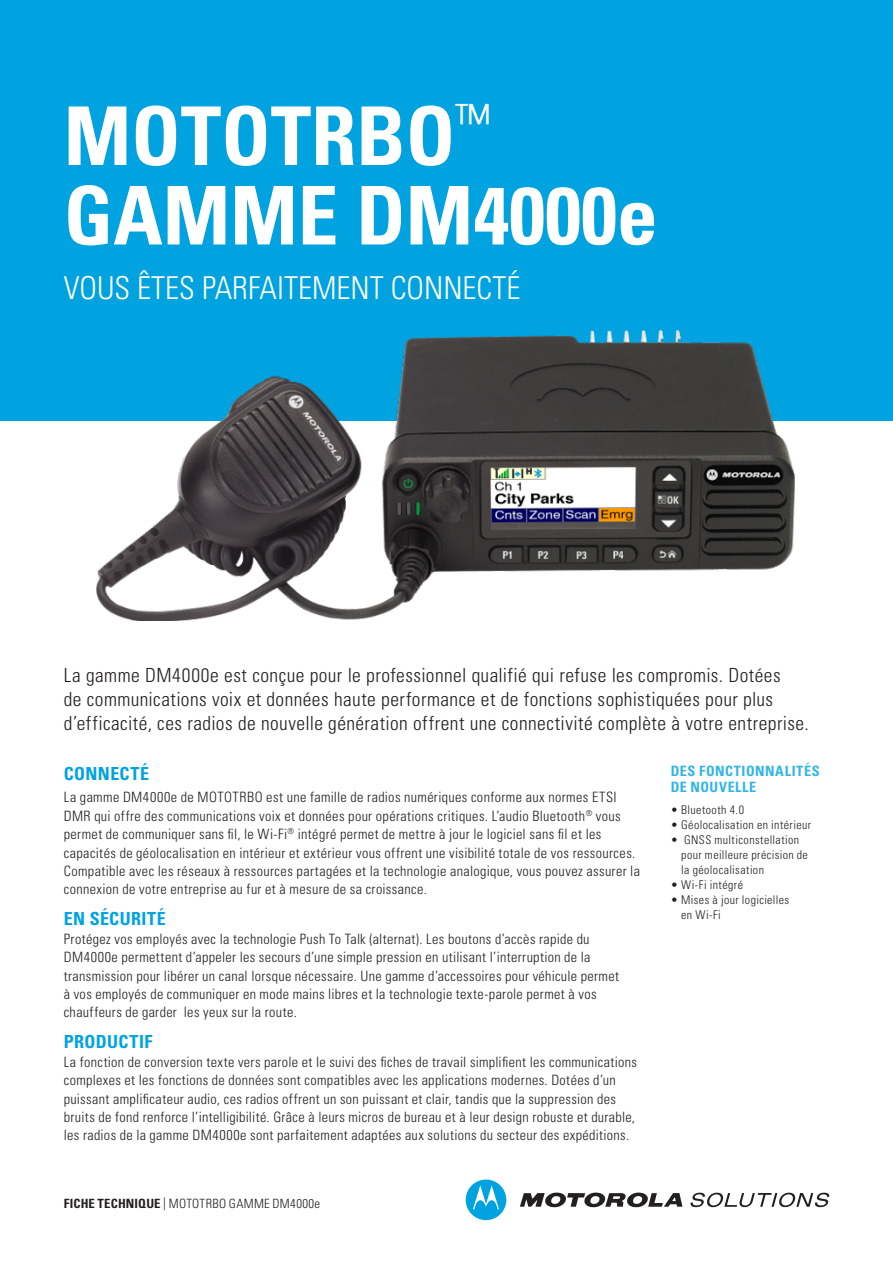
<style>
.page{position:relative;width:893px;height:1263px;background:#fff}
.page>*{position:absolute;margin:0;border:0;box-sizing:border-box;transform-origin:0 0}
.t1{font:700 condensed 81px/79.5px "Univers LT Std";color:#fff}
.t2{font:300 condensed 31.5px "Univers LT Std";color:#fff}
.t3{font:300 condensed 19.5px/24px "Univers LT Std";letter-spacing:.025em;color:#231f20}
.t4{font:700 condensed 18px "Univers LT Std";letter-spacing:.02em;color:#00a3e0}
.t5{font:300 condensed 14.25px/18.3px "Univers LT Std";letter-spacing:.025em;color:#231f20}
.t6{font:700 condensed 14.25px/16.5px "Univers LT Std";letter-spacing:.045em;color:#33b5e6}
.t7{font:300 condensed 12.75px "Univers LT Std";letter-spacing:.025em;color:#231f20}
.t8{font:300 condensed 12px/15px "Univers LT Std";letter-spacing:.035em;color:#231f20}
.s1{font-weight:700}
</style>
<div class="page">
<div style="left:0;top:0;width:893px;height:421px;background:#00a3e0"></div>
<svg style="left:520px;top:1192px;width:162px;height:16px"></svg>
<svg style="left:466px;top:1179px;width:40px;height:41px"></svg>
<svg style="left:691px;top:1193px;width:138px;height:14px"></svg>
<img style="left:96px;top:330px;width:699px;height:290px">
<p class="t1" style="left:64px;top:96px;width:595px">MOTOTRBO<sup>™<br></sup>GAMME DM4000e</p>
<p class="t2" style="left:64px;top:269px;width:458px">VOUS ÊTES PARFAITEMENT CONNECTÉ</p>
<p class="t3" style="left:64px;top:663px;width:746px">La gamme DM4000e est conçue pour le professionnel qualifié qui refuse les compromis. Dotées<br>de communications voix et données haute performance et de fonctions sophistiquées pour plus d’efficacité, ces radios de nouvelle génération offrent une connectivité complète à votre entreprise.</p>
<p class="t4" style="left:64px;top:762px;width:87px">CONNECTÉ</p>
<p class="t5" style="left:64px;top:788px;width:578px">La gamme DM4000e de MOTOTRBO est une famille de radios numériques conforme aux normes ETSI DMR qui offre des communications voix et données pour opérations critiques. L’audio Bluetooth<sup>®</sup> vous permet de communiquer sans fil, le Wi-Fi<sup>®</sup> intégré permet de mettre à jour le logiciel sans fil et les capacités de géolocalisation en intérieur et extérieur vous offrent une visibilité totale de vos ressources.<br>Compatible avec les réseaux à ressources partagées et la technologie analogique, vous pouvez assurer la connexion de votre entreprise au fur et à mesure de sa croissance.</p>
<p class="t4" style="left:64px;top:908px;width:104px">EN SÉCURITÉ</p>
<p class="t5" style="left:64px;top:930px;width:557px">Protégez vos employés avec la technologie Push To Talk (alternat). Les boutons d’accès rapide du DM4000e permettent d’appeler les secours d’une simple pression en utilisant l’interruption de la transmission pour libérer un canal lorsque nécessaire. Une gamme d’accessoires pour véhicule permet à vos employés de communiquer en mode mains libres et la technologie texte-parole permet à vos chauffeurs de garder les yeux sur la route.</p>
<p class="t4" style="left:64px;top:1031px;width:90px">PRODUCTIF</p>
<p class="t5" style="left:64px;top:1053px;width:575px">La fonction de conversion texte vers parole et le suivi des fiches de travail simplifient les communications complexes et les fonctions de données sont compatibles avec les applications modernes. Dotées d’un puissant amplificateur audio, ces radios offrent un son puissant et clair, tandis que la suppression des bruits de fond renforce l’intelligibilité. Grâce à leurs micros de bureau et à leur design robuste et durable, les radios de la gamme DM4000e sont parfaitement adaptées aux solutions du secteur des expéditions.</p>
<p class="t7" style="left:64px;top:1196px;width:258px"><span class="s1">FICHE TECHNIQUE</span> | MOTOTRBO GAMME DM4000e</p>
<p class="t6" style="left:671px;top:762px;width:151px">DES FONCTIONNALITÉS<br>DE NOUVELLE</p>
<p class="t8" style="left:671px;top:802px;width:75px">• Bluetooth 4.0</p>
<p class="t8" style="left:671px;top:817px;width:142px">• Géolocalisation en intérieur</p>
<p class="t8" style="left:681px;top:832px;width:128px;text-indent:-10px">• GNSS multiconstellation pour meilleure précision de la géolocalisation</p>
<p class="t8" style="left:671px;top:877px;width:74px">• Wi-Fi intégré</p>
<p class="t8" style="left:681px;top:892px;width:110px;text-indent:-10px">• Mises à jour logicielles en Wi-Fi</p>
</div>
